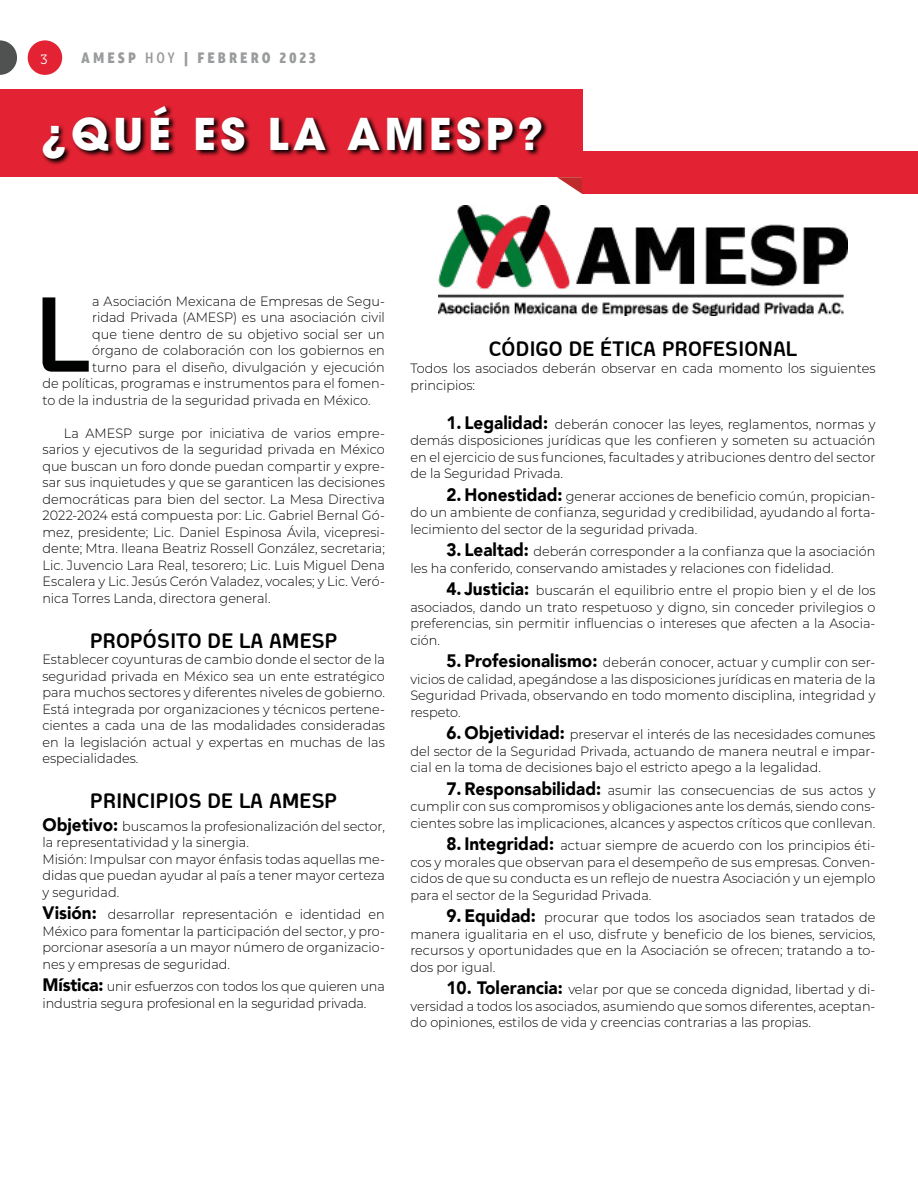
<style>
.page{position:relative;width:918px;height:1188px;background:#fff}
.page>*{position:absolute;margin:0;border:0;box-sizing:border-box;transform-origin:0 0}
.t1{font:700 121.8px "Aeroportal";color:#000101;scale:.95 1}
.t2{font:700 43.5px "Avant Garde LT";letter-spacing:.1em;color:#fff}
.t3{font:700 24px "Aeroportal";letter-spacing:.01em;color:#000}
.t4{font:900 15px "ATT Aleck Cd";letter-spacing:.2em;color:#999b9c}
.t5{font:300 13.5px/16.5px "Montserrat";color:#000101;text-align:justify;scale:.95 1}
.t6{font:13.5px "Museo 300";color:#fff}
.s1{font-weight:500}
.s2{font-family:"Avenir";font-weight:900;font-size:18px}
</style>
<div class="page">
<div style="left:28px;top:40px;width:34px;height:35px;background:#e32233;border-radius:50%"></div>
<svg style="left:0;top:40px;width:17px;height:35px"></svg>
<div style="left:582px;top:152px;width:336px;height:42px;background:#e32233"></div>
<div style="left:0;top:89px;width:582px;height:88px;background:#e32233"></div>
<svg style="left:557px;top:177px;width:25px;height:17px"></svg>
<svg style="left:42px;top:105px;width:506px;height:60px"></svg>
<img style="left:438px;top:206px;width:410px;height:109px">
<p class="t6" style="left:41px;top:52px;width:9px">3</p>
<p class="t4" style="left:81px;top:48px;width:236px">AMESP <span class="s1">HOY</span> | FEBRERO 2023</p>
<h2 class="t2" style="left:41px;top:106px;width:503px">¿QUÉ ES LA AMESP?</h2>
<h1 class="t1" style="left:36px;top:269px;width:57px">L</h1>
<p class="t5" style="left:92px;top:292px;width:310px">a Asociación Mexicana de Empresas de Segu-</p>
<p class="t5" style="left:92px;top:309px;width:310px">ridad Privada (AMESP) es una asociación civil</p>
<p class="t5" style="left:92px;top:325px;width:309px">que tiene dentro de su objetivo social ser un</p>
<p class="t5" style="left:92px;top:342px;width:310px">órgano de colaboración con los gobiernos en</p>
<p class="t5" style="left:92px;top:358px;width:309px">turno para el diseño, divulgación y ejecución</p>
<p class="t5" style="left:43px;top:375px;width:362px">de políticas, programas e instrumentos para el fomen-</p>
<p class="t5" style="left:43px;top:391px;width:347px">to de la industria de la seguridad privada en México.</p>
<p class="t5" style="left:43px;top:424px;width:362px;text-indent:21px">La AMESP surge por iniciativa de varios empre&shy;sarios y ejecutivos de la seguridad privada en México que buscan un foro donde puedan compartir y expre&shy;sar sus inquietudes y que se garanticen las decisiones democráticas para bien del sector. La Mesa Directiva 2022-2024 está compuesta por: Lic. Gabriel Bernal Gó&shy;mez, presidente; Lic. Daniel Espinosa Ávila, vicepresi&shy;dente; Mtra. Ileana Beatriz Rossell González, secretaria; Lic. Juvencio Lara Real, tesorero; Lic. Luis Miguel Dena Escalera y Lic. Jesús Cerón Valadez, vocales; y Lic. Veró&shy;nica Torres Landa, directora general.</p>
<h3 class="t3" style="left:90px;top:628px;width:249px">PROPÓSITO DE LA AMESP</h3>
<p class="t5" style="left:43px;top:651px;width:362px">Establecer coyunturas de cambio donde el sector de la seguridad privada en México sea un ente estratégico para muchos sectores y diferentes niveles de gobierno.<br>Está integrada por organizaciones y técnicos pertene&shy;cientes a cada una de las modalidades consideradas en la legislación actual y expertas en muchas de las especialidades.</p>
<h3 class="t3" style="left:90px;top:788px;width:248px">PRINCIPIOS DE LA AMESP</h3>
<p class="t5" style="left:43px;top:817px;width:362px;text-align:left"><span class="s2">Objetivo:</span> buscamos la profesionalización del sector, la representatividad y la sinergia.<br>Misión: Impulsar con mayor énfasis todas aquellas me&shy;didas que puedan ayudar al país a tener mayor certeza y seguridad.</p>
<p class="t5" style="left:43px;top:906px;width:362px"><span class="s2">Visión:</span> desarrollar representación e identidad en México para fomentar la participación del sector, y pro&shy;porcionar asesoría a un mayor número de organizacio&shy;nes y empresas de seguridad.</p>
<p class="t5" style="left:43px;top:978px;width:362px"><span class="s2">Mística:</span> unir esfuerzos con todos los que quieren una industria segura profesional en la seguridad privada.</p>
<h3 class="t3" style="left:489px;top:336px;width:310px">CÓDIGO DE ÉTICA PROFESIONAL</h3>
<p class="t5" style="left:410px;top:360px;width:491px">Todos los asociados deberán observar en cada momento los siguientes principios:</p>
<p class="t5" style="left:410px;top:415px;width:491px;text-indent:36px"><span class="s2">1. Legalidad:</span> deberán conocer las leyes, reglamentos, normas y demás disposiciones jurídicas que les confieren y someten su actuación en el ejercicio de sus funciones, facultades y atribuciones dentro del sector de la Seguridad Privada.</p>
<p class="t5" style="left:410px;top:487px;width:491px;text-indent:36px"><span class="s2">2. Honestidad:</span> generar acciones de beneficio común, propician&shy;do un ambiente de confianza, seguridad y credibilidad, ayudando al forta&shy;lecimiento del sector de la seguridad privada.</p>
<p class="t5" style="left:410px;top:543px;width:491px;text-indent:36px"><span class="s2">3. Lealtad:</span> deberán corresponder a la confianza que la asociación les ha conferido, conservando amistades y relaciones con fidelidad.</p>
<p class="t5" style="left:410px;top:582px;width:491px;text-indent:36px"><span class="s2">4. Justicia:</span> buscarán el equilibrio entre el propio bien y el de los asociados, dando un trato respetuoso y digno, sin conceder privilegios o preferencias, sin permitir influencias o intereses que afecten a la Asocia&shy;ción.</p>
<p class="t5" style="left:410px;top:654px;width:491px;text-indent:36px"><span class="s2">5. Profesionalismo:</span> deberán conocer, actuar y cumplir con ser&shy;vicios de calidad, apegándose a las disposiciones jurídicas en materia de la Seguridad Privada, observando en todo momento disciplina, integridad y respeto.</p>
<p class="t5" style="left:410px;top:726px;width:491px;text-indent:36px"><span class="s2">6. Objetividad:</span> preservar el interés de las necesidades comunes del sector de la Seguridad Privada, actuando de manera neutral e impar&shy;cial en la toma de decisiones bajo el estricto apego a la legalidad.</p>
<p class="t5" style="left:410px;top:781px;width:491px;text-indent:36px"><span class="s2">7. Responsabilidad:</span> asumir las consecuencias de sus actos y cumplir con sus compromisos y obligaciones ante los demás, siendo cons&shy;cientes sobre las implicaciones, alcances y aspectos críticos que conllevan.</p>
<p class="t5" style="left:410px;top:837px;width:491px;text-indent:36px"><span class="s2">8. Integridad:</span> actuar siempre de acuerdo con los principios éti&shy;cos y morales que observan para el desempeño de sus empresas. Conven&shy;cidos de que su conducta es un reflejo de nuestra Asociación y un ejemplo para el sector de la Seguridad Privada.</p>
<p class="t5" style="left:410px;top:909px;width:491px;text-indent:36px"><span class="s2">9. Equidad:</span> procurar que todos los asociados sean tratados de manera igualitaria en el uso, disfrute y beneficio de los bienes, servicios, recursos y oportunidades que en la Asociación se ofrecen; tratando a to&shy;dos por igual.</p>
<p class="t5" style="left:410px;top:981px;width:491px;text-indent:36px"><span class="s2">10. Tolerancia:</span> velar por que se conceda dignidad, libertad y di&shy;versidad a todos los asociados, asumiendo que somos diferentes, aceptan&shy;do opiniones, estilos de vida y creencias contrarias a las propias.</p>
</div>
